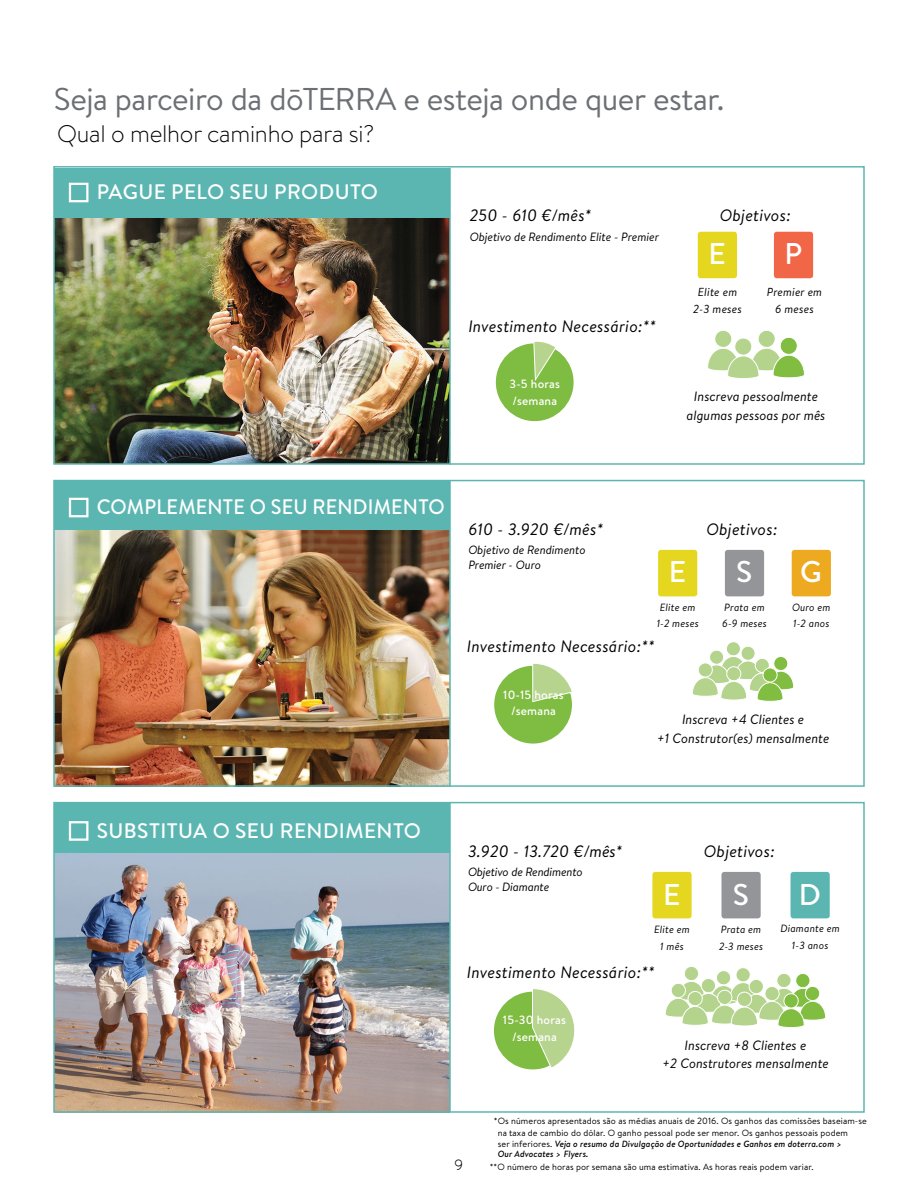
<style>
.page{position:relative;width:918px;height:1188px;background:#fff}
.page>*{position:absolute;margin:0;border:0;box-sizing:border-box;transform-origin:0 0}
.t1{font:31.5px "Brandon Text";letter-spacing:-.015em;color:#6c7074}
.t2{font:500 30px "Brandon Text";color:#fff}
.t3{font:300 24px "Brandon Text";letter-spacing:-.01em;color:#000}
.t4{font:500 21px "Brandon Text";letter-spacing:.02em;color:#fff}
.t5{font:500 21px "Brandon Text";letter-spacing:.02em;color:#fff;scale:.95 1}
.t6{font:italic 16.5px "Brandon Text";letter-spacing:.015em;color:#000}
.t7{font:15px "Quicksand";color:#000}
.t8{font:italic 13.5px/18.8px "Brandon Text";color:#000;text-align:center}
.t9{font:italic 12px/15px "Brandon Text";letter-spacing:-.01em;color:#000}
.t10{font:500 12px/16.5px "Brandon Text";letter-spacing:.015em;color:#fff;text-align:center}
.t11{font:italic 11.7px/17px "Brandon Text";letter-spacing:.015em;color:#000;text-align:center}
.t12{font:italic 10.5px/16.8px "Brandon Text";letter-spacing:.015em;color:#000;text-align:center}
.t13{font:9px/12px "Brandon Text";letter-spacing:.01em;color:#000}
.t14{font:italic 500 9px/10.5px "Brandon Text";letter-spacing:.01em;color:#000}
.s1{font-weight:400;font-style:normal}
</style>
<div class="page">
<img style="left:56px;top:218px;width:393px;height:244px">
<svg style="left:708px;top:330px;width:97px;height:48px"></svg>
<div style="left:496px;top:343px;width:78px;height:78px;background:#7fbc42;border-radius:50%"></div>
<svg style="left:533px;top:341px;width:23px;height:40px"></svg>
<div style="left:53px;top:166px;width:812px;height:299px;border:2px solid #5bb6b1"></div>
<div style="left:54px;top:168px;width:396px;height:50px;background:#5bb6b1"></div>
<div style="left:69px;top:183px;width:19px;height:19px;border:2px solid #fff"></div>
<hr style="left:449px;top:168px;width:2px;height:297px;background:#5bb6b1">
<img style="left:56px;top:530px;width:393px;height:254px">
<div style="left:54px;top:481px;width:396px;height:49px;background:#5bb6b1"></div>
<div style="left:53px;top:480px;width:812px;height:307px;border:2px solid #5bb6b1"></div>
<svg style="left:693px;top:642px;width:101px;height:60px"></svg>
<div style="left:494px;top:666px;width:78px;height:78px;background:#7fbc42;border-radius:50%"></div>
<svg style="left:532px;top:663px;width:40px;height:39px"></svg>
<hr style="left:449px;top:481px;width:2px;height:306px;background:#5bb6b1">
<img style="left:56px;top:852px;width:393px;height:258px">
<div style="left:54px;top:803px;width:396px;height:49px;background:#5bb6b1"></div>
<div style="left:53px;top:802px;width:812px;height:311px;border:2px solid #5bb6b1"></div>
<div style="left:494px;top:992px;width:78px;height:77px;background:#7fbc42;border-radius:50%"></div>
<svg style="left:532px;top:989px;width:43px;height:80px"></svg>
<svg style="left:665px;top:967px;width:161px;height:61px"></svg>
<hr style="left:449px;top:803px;width:2px;height:309px;background:#5bb6b1">
<div style="left:69px;top:498px;width:19px;height:19px;border:2px solid #fff"></div>
<div style="left:69px;top:821px;width:19px;height:20px;border:2px solid #fff"></div>
<div style="left:698px;top:232px;width:39px;height:46px;background:#e5d71f;border-radius:3px"></div>
<div style="left:774px;top:232px;width:39px;height:46px;background:#f16647;border-radius:3px"></div>
<div style="left:658px;top:550px;width:39px;height:46px;background:#e5d71f;border-radius:3px"></div>
<div style="left:652px;top:872px;width:40px;height:46px;background:#e5d71f;border-radius:3px"></div>
<div style="left:725px;top:550px;width:39px;height:46px;background:#939598;border-radius:3px"></div>
<div style="left:721px;top:872px;width:40px;height:46px;background:#939598;border-radius:3px"></div>
<div style="left:791px;top:872px;width:39px;height:46px;background:#5bb6b1;border-radius:3px"></div>
<div style="left:792px;top:550px;width:39px;height:46px;background:#eda920;border-radius:3px"></div>
<h1 class="t1" style="left:54px;top:77px;width:672px">Seja parceiro da dōTERRA e esteja onde quer estar.</h1>
<h3 class="t3" style="left:57px;top:118px;width:319px">Qual o melhor caminho para si?</h3>
<h3 class="t4" style="left:97px;top:178px;width:283px">PAGUE PELO SEU PRODUTO</h3>
<h3 class="t6" style="left:470px;top:204px;width:123px">250 - 610 €/mês*</h3>
<h3 class="t9" style="left:470px;top:229px;width:191px">Objetivo de Rendimento Elite - Premier</h3>
<h3 class="t6" style="left:468px;top:315px;width:189px">Investimento Necessário:**</h3>
<h3 class="t10" style="left:509px;top:376px;width:52px;text-align:left">3-5 horas /semana</h3>
<h3 class="t6" style="left:720px;top:204px;width:72px">Objetivos:</h3>
<h2 class="t2" style="left:709px;top:233px;width:19px">E</h2>
<h2 class="t2" style="left:785px;top:233px;width:19px">P</h2>
<p class="t11" style="left:693px;top:283px;width:50px">Elite em<br>2-3 meses</p>
<p class="t11" style="left:767px;top:284px;width:57px;line-height:16.5px">Premier em<br>6 meses</p>
<h3 class="t8" style="left:687px;top:387px;width:140px">Inscreva pessoalmente algumas pessoas por mês</h3>
<h3 class="t5" style="left:97px;top:493px;width:368px">COMPLEMENTE O SEU RENDIMENTO</h3>
<h3 class="t6" style="left:468px;top:518px;width:136px">610 - 3.920 €/mês*</h3>
<h3 class="t9" style="left:468px;top:542px;width:119px">Objetivo de Rendimento<br>Premier - Ouro</h3>
<h2 class="t2" style="left:669px;top:551px;width:19px">E</h2>
<h3 class="t6" style="left:707px;top:518px;width:72px">Objetivos:</h3>
<h2 class="t2" style="left:736px;top:551px;width:18px">S</h2>
<h2 class="t2" style="left:800px;top:551px;width:23px">G</h2>
<p class="t12" style="left:657px;top:598px;width:44px">Elite em<br>1-2 meses</p>
<p class="t12" style="left:722px;top:598px;width:46px;text-align:left">Prata em<br>6-9 meses</p>
<p class="t12" style="left:792px;top:598px;width:40px;text-align:left">Ouro em<br>1-2 anos</p>
<h3 class="t6" style="left:467px;top:635px;width:189px">Investimento Necessário:**</h3>
<h3 class="t10" style="left:503px;top:686px;width:62px">10-15 horas /semana</h3>
<h3 class="t8" style="left:657px;top:709px;width:174px">Inscreva +4 Clientes e<br>+1 Construtor(es) mensalmente</h3>
<h3 class="t4" style="left:97px;top:816px;width:326px">SUBSTITUA O SEU RENDIMENTO</h3>
<h3 class="t6" style="left:468px;top:840px;width:156px">3.920 - 13.720 €/mês*</h3>
<h3 class="t9" style="left:468px;top:864px;width:116px">Objetivo de Rendimento<br>Ouro - Diamante</h3>
<h2 class="t2" style="left:663px;top:873px;width:19px">E</h2>
<p class="t12" style="left:654px;top:920px;width:37px">Elite em<br>1 mês</p>
<h3 class="t6" style="left:704px;top:840px;width:72px">Objetivos:</h3>
<h2 class="t2" style="left:733px;top:873px;width:18px">S</h2>
<h2 class="t2" style="left:799px;top:873px;width:24px">D</h2>
<p class="t12" style="left:719px;top:920px;width:45px;text-align:left">Prata em<br>2-3 meses</p>
<p class="t12" style="left:781px;top:920px;width:61px">Diamante em<br>1-3 anos</p>
<h3 class="t6" style="left:467px;top:961px;width:189px">Investimento Necessário:**</h3>
<h3 class="t10" style="left:503px;top:1012px;width:64px">15-30 horas /semana</h3>
<h3 class="t8" style="left:662px;top:1035px;width:168px">Inscreva +8 Clientes e<br>+2 Construtores mensalmente</h3>
<p class="t13" style="left:498px;top:1115px;width:371px;text-indent:-4px">*Os números apresentados são as médias anuais de 2016. Os ganhos das comissões baseiam-se na taxa de cambio do dólar. O ganho pessoal pode ser menor. Os ganhos pessoais podem</p>
<p class="t14" style="left:498px;top:1138px;width:346px"><span class="s1">ser inferiores.</span> Veja o resumo da Divulgação de Oportunidades e Ganhos em doterra.com &gt;<br>Our Advocates &gt; Flyers.</p>
<h3 class="t7" style="left:454px;top:1156px;width:11px">9</h3>
<p class="t13" style="left:490px;top:1160px;width:325px">**O número de horas por semana são uma estimativa. As horas reais podem variar.</p>
</div>
